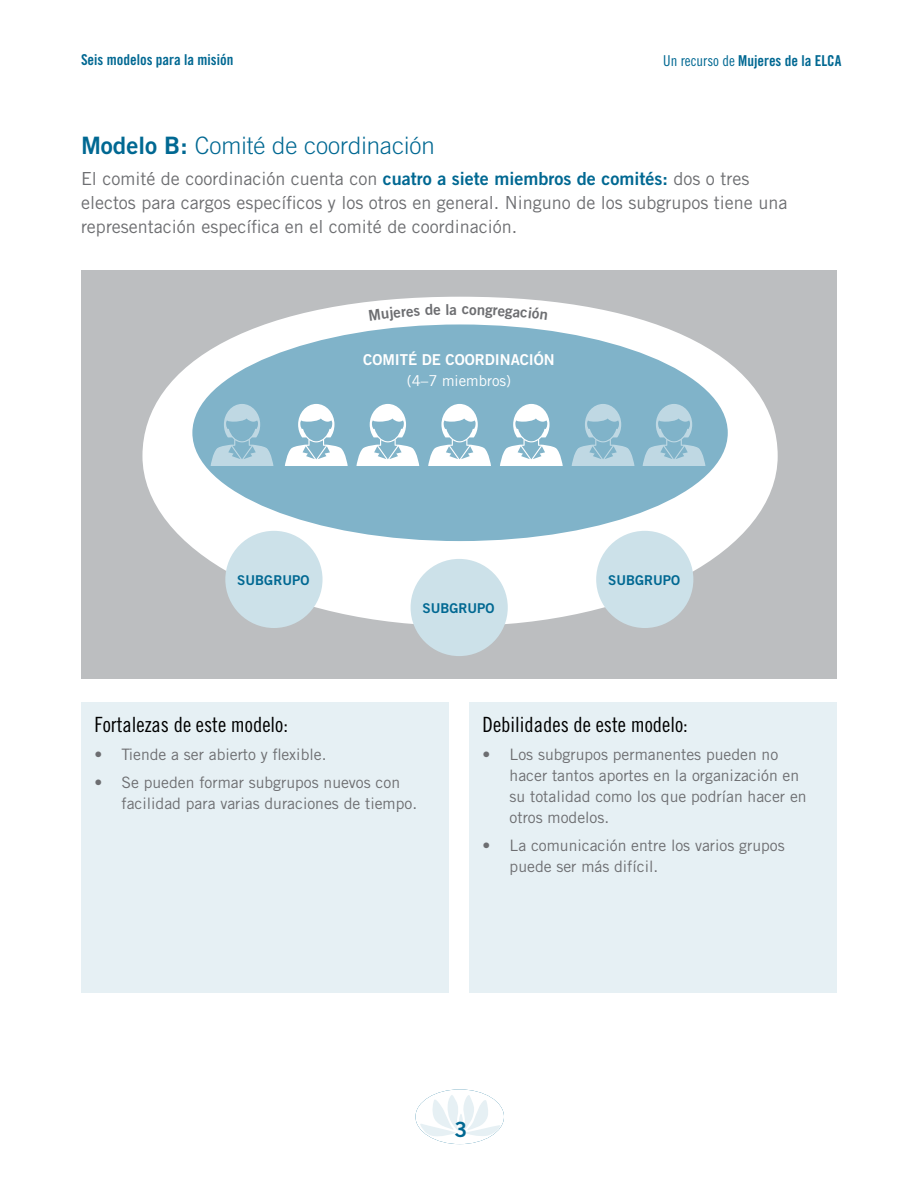
<style>
.page{position:relative;width:918px;height:1188px;background:#fff}
.page>*{position:absolute;margin:0;border:0;box-sizing:border-box;transform-origin:0 0}
.t1{font:300 24px "Trade Gothic";color:#006892}
.t2{font:21px "Trade Gothic Cond Eighteen";color:#000}
.t3{font:21px "Trade Gothic Bold Two";color:#006892}
.t4{font:18px/24px "Trade Gothic";color:#6d6e71}
.t5{font:15.75px/21px "Trade Gothic";color:#6d6e71}
.t6{font:15px "Trade Gothic Bold Cond Twenty";color:#006892}
.t7{font:15px "Trade Gothic Bold Two";color:#fff}
.t8{font:15px "Trade Gothic";color:#fff}
.t9{font:15px "Trade Gothic Bold Two";color:#6d6e71}
.t10{font:13.5px "Trade Gothic Bold Two";color:#006892}
.s1{font-family:"Trade Gothic Cond Eighteen"}
.s2{font-family:"Trade Gothic Bold Two";font-weight:400}
.s3{font-family:"Trade Gothic Bold Two";color:#006892}
</style>
<div class="page">
<svg style="left:416px;top:1089px;width:88px;height:55px"></svg>
<div style="left:81px;top:702px;width:368px;height:291px;background:#e6f0f4"></div>
<div style="left:469px;top:702px;width:368px;height:291px;background:#e6f0f4"></div>
<div style="left:81px;top:270px;width:756px;height:408px;background:#bcbec0"></div>
<div style="left:142px;top:297px;width:636px;height:329px;background:#fff;border-radius:50%"></div>
<div style="left:411px;top:559px;width:97px;height:97px;background:#cce1e9;border-radius:50%"></div>
<div style="left:596px;top:531px;width:97px;height:97px;background:#cce1e9;border-radius:50%"></div>
<div style="left:192px;top:324px;width:536px;height:217px;background:#80b3c9;border-radius:50%"></div>
<svg style="left:500px;top:404px;width:63px;height:62px"></svg>
<svg style="left:356px;top:404px;width:63px;height:62px"></svg>
<svg style="left:285px;top:404px;width:63px;height:62px"></svg>
<svg style="left:572px;top:404px;width:62px;height:62px"></svg>
<svg style="left:643px;top:404px;width:62px;height:62px"></svg>
<svg style="left:211px;top:404px;width:62px;height:62px"></svg>
<svg style="left:428px;top:404px;width:63px;height:62px"></svg>
<div style="left:225px;top:531px;width:98px;height:97px;background:#cce1e9;border-radius:50%"></div>
<p class="t6" style="left:81px;top:51px;width:154px">Seis modelos para la misión</p>
<p class="t6" style="left:663px;top:51px;width:180px"><span class="s1">Un recurso de</span> Mujeres de la ELCA</p>
<h1 class="t1" style="left:81px;top:132px;width:355px"><span class="s2">Modelo B:</span> Comité de coordinación</h1>
<p class="t4" style="left:81px;top:167px;width:708px">El comité de coordinación cuenta con <span class="s3">cuatro a siete miembros de comités:</span> dos o tres electos para cargos específicos y los otros en general. Ninguno de los subgrupos tiene una representación específica en el comité de coordinación.</p>
<p class="t9" style="left:462px;top:300px;width:9px">c</p>
<p class="t7" style="left:363px;top:351px;width:193px">COMITÉ DE COORDINACIÓN</p>
<p class="t8" style="left:407px;top:372px;width:106px">(4–7 miembros)</p>
<p class="t10" style="left:237px;top:572px;width:74px">SUBGRUPO</p>
<p class="t10" style="left:423px;top:600px;width:74px">SUBGRUPO</p>
<p class="t10" style="left:608px;top:572px;width:74px">SUBGRUPO</p>
<h2 class="t2" style="left:94px;top:712px;width:195px">Fortalezas de este modelo:</h2>
<p class="t5" style="left:94px;top:744px;width:234px">• Tiende a ser abierto y flexible.</p>
<p class="t5" style="left:121px;top:772px;width:297px;text-indent:-27px">• Se pueden formar subgrupos nuevos con facilidad para varias duraciones de tiempo.</p>
<h2 class="t2" style="left:483px;top:712px;width:207px">Debilidades de este modelo:</h2>
<p class="t5" style="left:510px;top:744px;width:299px;text-indent:-27px">• Los subgrupos permanentes pueden no hacer tantos aportes en la organización en su totalidad como los que podrían hacer en otros modelos.</p>
<p class="t5" style="left:510px;top:835px;width:277px;text-indent:-27px">• La comunicación entre los varios grupos puede ser más difícil.</p>
<h2 class="t3" style="left:455px;top:1116px;width:14px">3</h2>
</div>
